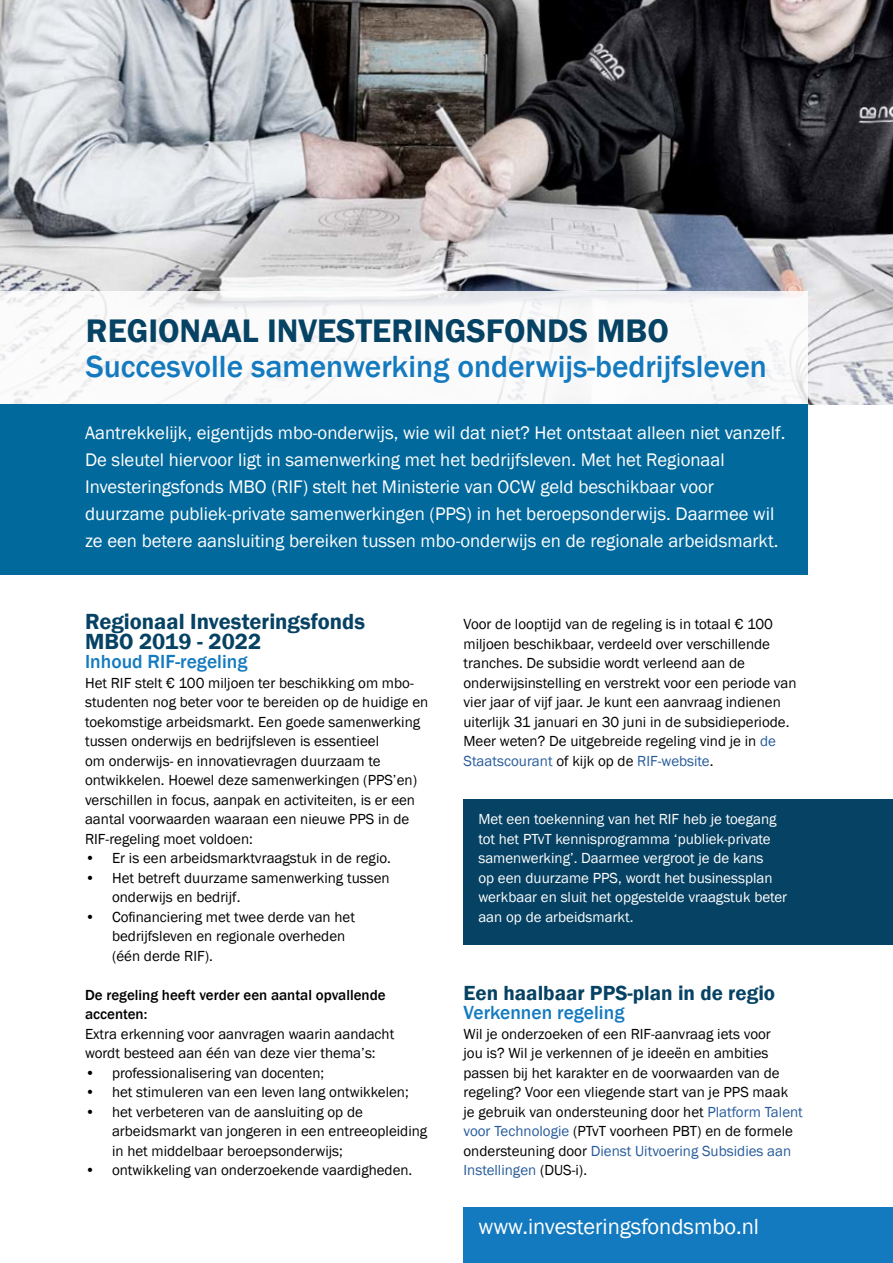
<style>
.page{position:relative;width:893px;height:1263px;background:#fff}
.page>*{position:absolute;margin:0;border:0;box-sizing:border-box;transform-origin:0 0}
.t1{font:600 33.45px "Franklin Gothic";color:#064263}
.t2{font:500 31.5px "Franklin Gothic";color:#137abf}
.t3{font:600 22.5px/19.5px "Franklin Gothic";color:#064263}
.t4{font:22.5px "Franklin Gothic";color:#fff}
.t5{font:600 21px "Franklin Gothic";color:#064263}
.t6{font:500 19.5px "Franklin Gothic";color:#137abf}
.t7{font:18.75px/27px "Franklin Gothic";color:#fff}
.t8{font:15px/19.5px "Franklin Gothic";color:#000}
.t9{font:15px/19.5px "Franklin Gothic";color:#fff}
.t10{font:500 15px/19.5px "Franklin Gothic";color:#000}
.s1{color:#275b9b}
</style>
<div class="page">
<div style="left:463px;top:799px;width:430px;height:145px;background:#064263"></div>
<img style="left:0;top:0;width:893px;height:405px">
<div style="left:0;top:291px;width:808px;height:175px;background:#fff"></div>
<div style="left:0;top:405px;width:808px;height:170px;background:#02699c"></div>
<div style="left:463px;top:1208px;width:430px;height:55px;background:#137abf"></div>
<h1 class="t1" style="left:86px;top:311px;width:584px">REGIONAAL INVESTERINGSFONDS MBO</h1>
<h2 class="t2" style="left:86px;top:347px;width:683px">Succesvolle samenwerking onderwijs-bedrijfsleven</h2>
<p class="t7" style="left:85px;top:419px;width:702px">Aantrekkelijk, eigentijds mbo-onderwijs, wie wil dat niet? Het ontstaat alleen niet vanzelf.<br>De sleutel hiervoor ligt in samenwerking met het bedrijfsleven. Met het Regionaal Investeringsfonds MBO (RIF) stelt het Ministerie van OCW geld beschikbaar voor duurzame publiek-private samenwerkingen (PPS) in het beroepsonderwijs. Daarmee wil ze een betere aansluiting bereiken tussen mbo-onderwijs en de regionale arbeidsmarkt.</p>
<h3 class="t3" style="left:85px;top:612px;width:281px">Regionaal Investeringsfonds<br>MBO 2019 - 2022</h3>
<h3 class="t6" style="left:85px;top:650px;width:164px">Inhoud RIF-regeling</h3>
<p class="t8" style="left:85px;top:673px;width:345px">Het RIF stelt € 100 miljoen ter beschikking om mbo&shy;studenten nog beter voor te bereiden op de huidige en toekomstige arbeidsmarkt. Een goede samenwerking tussen onderwijs en bedrijfsleven is essentieel<br>om onderwijs- en innovatievragen duurzaam te ontwikkelen. Hoewel deze samenwerkingen (PPS’en) verschillen in focus, aanpak en activiteiten, is er een aantal voorwaarden waaraan een nieuwe PPS in de RIF-regeling moet voldoen:</p>
<p class="t8" style="left:85px;top:849px;width:307px">• Er is een arbeidsmarktvraagstuk in de regio.</p>
<p class="t8" style="left:112px;top:868px;width:279px;text-indent:-27px">• Het betreft duurzame samenwerking tussen onderwijs en bedrijf.</p>
<p class="t8" style="left:112px;top:907px;width:244px;text-indent:-27px">• Cofinanciering met twee derde van het bedrijfsleven en regionale overheden (één derde RIF).</p>
<p class="t10" style="left:85px;top:985px;width:302px">De regeling heeft verder een aantal opvallende accenten:</p>
<p class="t8" style="left:85px;top:1024px;width:311px">Extra erkenning voor aanvragen waarin aandacht wordt besteed aan één van deze vier thema’s:</p>
<p class="t8" style="left:85px;top:1063px;width:241px">• professionalisering van docenten;</p>
<p class="t8" style="left:85px;top:1083px;width:325px">• het stimuleren van een leven lang ontwikkelen;</p>
<p class="t8" style="left:112px;top:1102px;width:317px;text-indent:-27px">• het verbeteren van de aansluiting op de arbeidsmarkt van jongeren in een entreeopleiding in het middelbaar beroepsonderwijs;</p>
<p class="t8" style="left:85px;top:1161px;width:329px">• ontwikkeling van onderzoekende vaardigheden.</p>
<p class="t8" style="left:463px;top:615px;width:335px">Voor de looptijd van de regeling is in totaal € 100 miljoen beschikbaar, verdeeld over verschillende tranches. De subsidie wordt verleend aan de onderwijsinstelling en verstrekt voor een periode van vier jaar of vijf jaar. Je kunt een aanvraag indienen uiterlijk 31 januari en 30 juni in de subsidieperiode.<br>Meer weten? De uitgebreide regeling vind je in <span class="s1">de Staatscourant</span> of kijk op de <span class="s1">RIF-website</span>.</p>
<p class="t9" style="left:478px;top:810px;width:310px">Met een toekenning van het RIF heb je toegang tot het PTvT kennisprogramma ‘publiek-private samenwerking’. Daarmee vergroot je de kans<br>op een duurzame PPS, wordt het businessplan werkbaar en sluit het opgestelde vraagstuk beter aan op de arbeidsmarkt.</p>
<h3 class="t5" style="left:463px;top:980px;width:313px">Een haalbaar PPS-plan in de regio</h3>
<h3 class="t6" style="left:463px;top:1001px;width:162px">Verkennen regeling</h3>
<p class="t8" style="left:463px;top:1024px;width:341px">Wil je onderzoeken of een RIF-aanvraag iets voor<br>jou is? Wil je verkennen of je ideeën en ambities passen bij het karakter en de voorwaarden van de regeling? Voor een vliegende start van je PPS maak je gebruik van ondersteuning door het <span class="s1">Platform Talent voor Technologie</span> (PTvT voorheen PBT) en de formele ondersteuning door <span class="s1">Dienst Uitvoering Subsidies aan Instellingen</span> (DUS-i).</p>
<h3 class="t4" style="left:478px;top:1212px;width:282px">www.investeringsfondsmbo.nl</h3>
</div>
